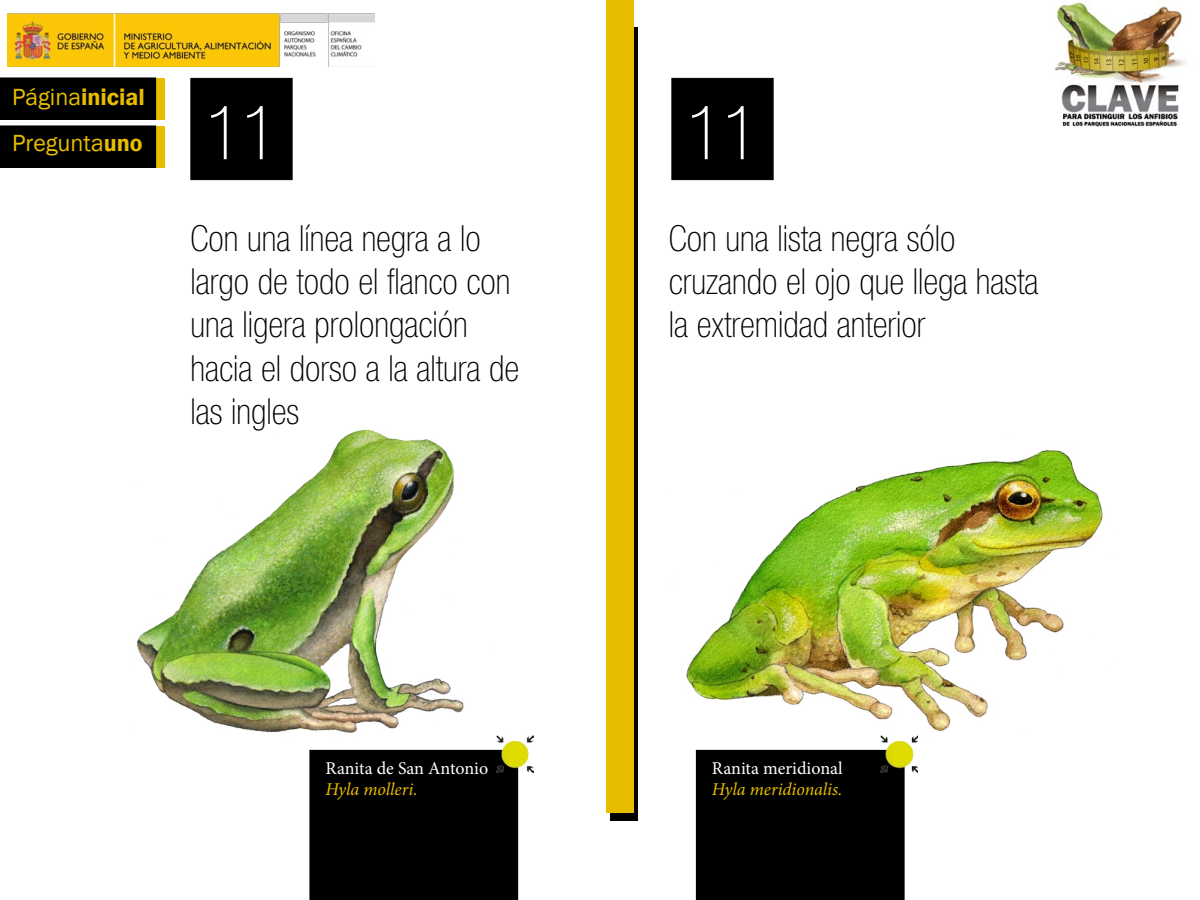
<style>
.page{position:relative;width:1200px;height:900px;background:#fff}
.page>*{position:absolute;margin:0;border:0;box-sizing:border-box;transform-origin:0 0}
.t1{font:100 condensed 75px "Helvetica Neue";color:#fff}
.t2{font:100 condensed 36px/43.2px "Helvetica Neue";color:#000}
.t3{font:24px/45.2px "Franklin Gothic";color:#e8bd00}
.t4{font:18px "Minion Pro";color:#fff}
.t5{font:italic 18px "Minion Pro";letter-spacing:-.005em;color:#e8bd00}
.s1{font-weight:600}
</style>
<div class="page">
<div style="left:610px;top:27px;width:28px;height:793px;background:#000"></div>
<div style="left:0;top:78px;width:164px;height:41px;background:#e8bd00"></div>
<div style="left:0;top:78px;width:156px;height:42px;background:#000"></div>
<div style="left:0;top:126px;width:164px;height:41px;background:#e8bd00"></div>
<div style="left:0;top:126px;width:156px;height:42px;background:#000"></div>
<div style="left:606px;top:0;width:28px;height:813px;background:#e8bd00"></div>
<img style="left:1054px;top:2px;width:132px;height:125px">
<img style="left:8px;top:14px;width:367px;height:53px">
<div style="left:190px;top:78px;width:102px;height:102px;background:#000;border:1px solid #000"></div>
<div style="left:672px;top:78px;width:102px;height:102px;background:#000;border:1px solid #000"></div>
<div style="left:310px;top:750px;width:208px;height:150px;background:#000"></div>
<div style="left:696px;top:750px;width:208px;height:150px;background:#000"></div>
<img style="left:137px;top:429px;width:356px;height:321px">
<img style="left:686px;top:449px;width:417px;height:282px">
<img style="left:496px;top:735px;width:38px;height:38px">
<img style="left:880px;top:735px;width:38px;height:38px">
<p class="t3" style="left:12px;top:75px;width:135px">Página<span class="s1">inicial<br></span>Pregunta<span class="s1">uno</span></p>
<h1 class="t1" style="left:206px;top:91px;width:73px">11</h1>
<h1 class="t1" style="left:686px;top:91px;width:73px">11</h1>
<p class="t2" style="left:190px;top:216px;width:330px">Con una línea negra a lo largo de todo el flanco con una ligera prolongación hacia el dorso a la altura de las ingles</p>
<p class="t2" style="left:669px;top:216px;width:371px">Con una lista negra sólo cruzando el ojo que llega hasta la extremidad anterior</p>
<p class="t4" style="left:326px;top:756px;width:164px">Ranita de San Antonio</p>
<p class="t5" style="left:326px;top:777px;width:94px">Hyla molleri.</p>
<p class="t4" style="left:712px;top:756px;width:132px">Ranita meridional</p>
<p class="t5" style="left:712px;top:777px;width:132px">Hyla meridionalis.</p>
</div>
